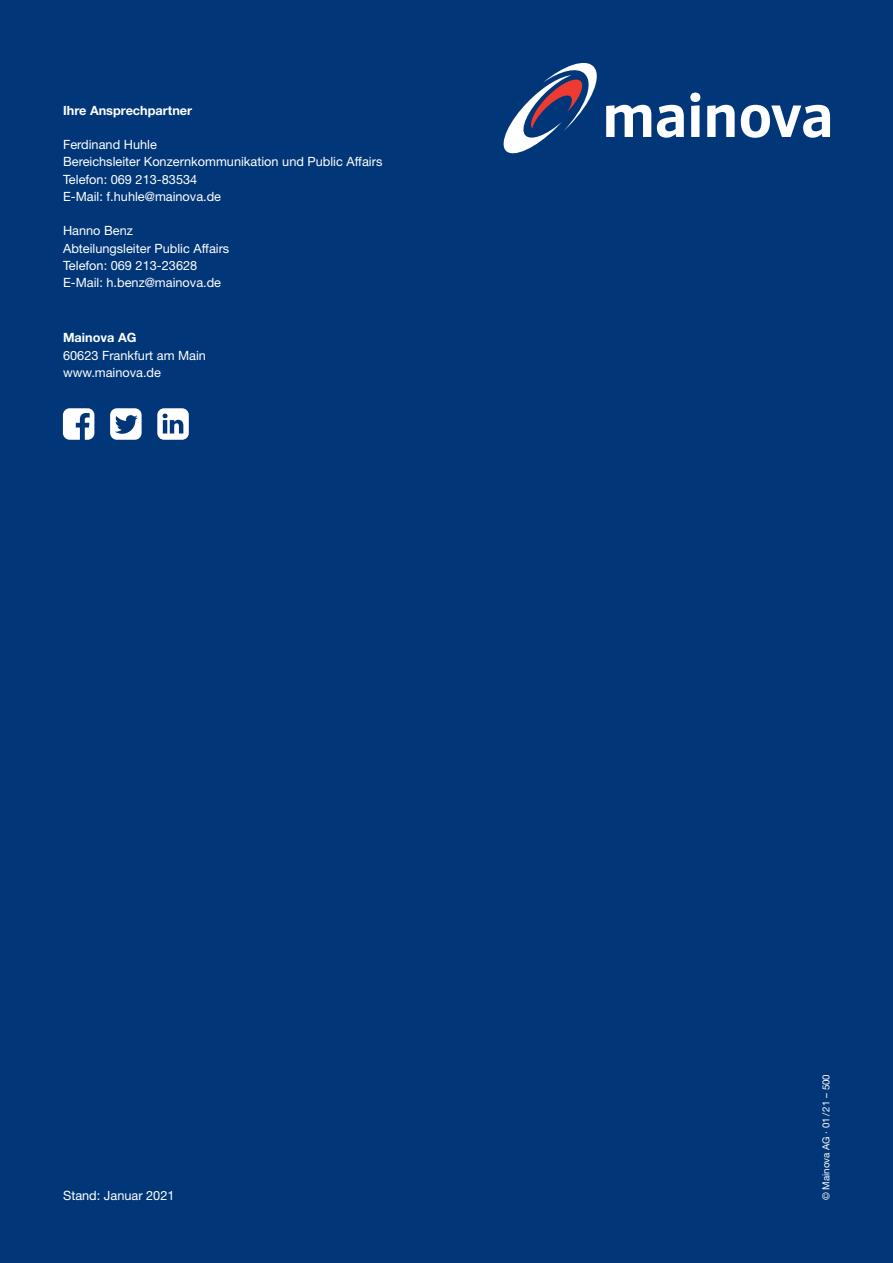
<style>
.page{position:relative;width:893px;height:1263px;background:#013778}
.page>*{position:absolute;margin:0;border:0;box-sizing:border-box;transform-origin:0 0}
.t1{font:12.75px/17.2px "Helvetica Neue LT Pro";color:#fff}
.t2{font:700 12.75px "Helvetica Neue LT Pro";color:#fff}
.t3{font:9.75px "Helvetica Neue LT Pro";color:#fff}
</style>
<div class="page">
<svg style="left:503px;top:62px;width:327px;height:92px"></svg>
<svg style="left:63px;top:408px;width:31px;height:32px"></svg>
<svg style="left:110px;top:408px;width:32px;height:32px"></svg>
<svg style="left:157px;top:408px;width:32px;height:32px"></svg>
<p class="t2" style="left:63px;top:102px;width:131px">Ihre Ansprechpartner</p>
<p class="t1" style="left:63px;top:136px;width:321px">Ferdinand Huhle<br>Bereichsleiter Konzernkommunikation und Public Affairs<br>Telefon: 069 213-83534<br>E-Mail: f.huhle@mainova.de</p>
<p class="t1" style="left:63px;top:222px;width:168px">Hanno Benz<br>Abteilungsleiter Public Affairs<br>Telefon: 069 213-23628<br>E-Mail: h.benz@mainova.de</p>
<p class="t2" style="left:63px;top:330px;width:75px">Mainova AG</p>
<p class="t1" style="left:63px;top:346px;width:144px">60623 Frankfurt am Main www.mainova.de</p>
<p class="t1" style="left:63px;top:1187px;width:113px">Stand: Januar 2021</p>
<p class="t3" style="left:820px;top:1200px;width:128px;rotate:-90deg">© Mainova AG · 01/21 – 500</p>
</div>
